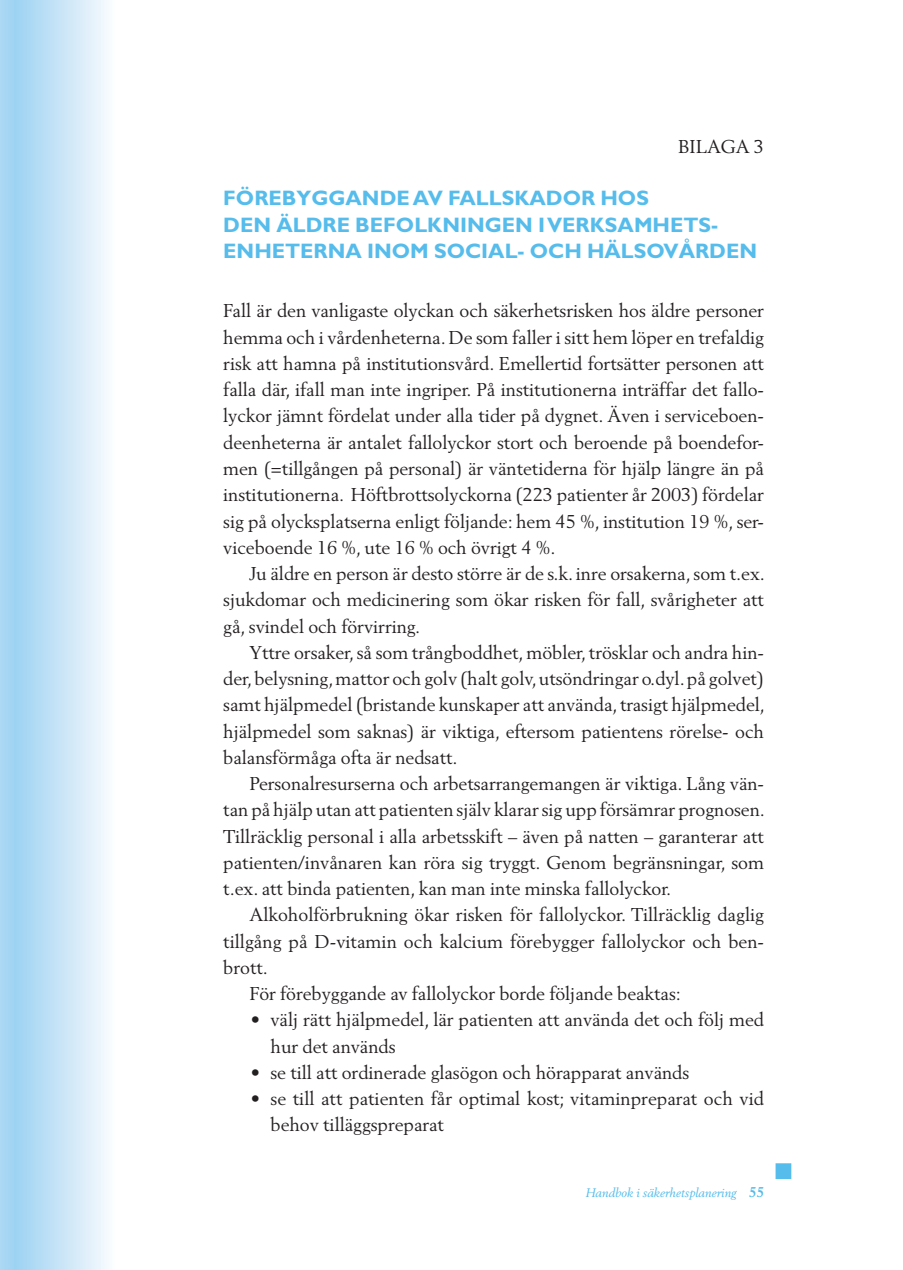
<style>
.page{position:relative;width:903px;height:1270px;background:#fff}
.page>*{position:absolute;margin:0;border:0;box-sizing:border-box;transform-origin:0 0}
.t1{font:700 21px/26.2px "Gill Sans";color:#55bceb}
.t2{font:18.38px/26.2px "Berling";letter-spacing:-.005em;color:#231f20;text-align:justify}
.t3{font:italic 12.25px "Berling";color:#55bceb}
.s1{font-weight:700;font-size:14px}
</style>
<div class="page">
<div style="left:0;top:0;width:15px;height:1270px;background:#a6d6f3"></div>
<div style="left:776px;top:1164px;width:14px;height:14px;background:#55bceb"></div>
<div style="left:775px;top:1163px;width:16px;height:16px;border:2px solid #55bceb"></div>
<div style="left:15px;top:0;width:99px;height:1270px;background:linear-gradient(to right,#9ed2f2,#fafcfe)"></div>
<p class="t2" style="left:678px;top:135px;width:87px">BILAGA 3</p>
<p class="t1" style="left:223px;top:188px;width:535px">FÖREBYGGANDE AV FALLSKADOR HOS<br>DEN ÄLDRE BEFOLKNINGEN I VERKSAMHETS-<br>ENHETERNA INOM SOCIAL- OCH HÄLSOVÅRDEN</p>
<p class="t2" style="left:223px;top:299px;width:542px">Fall är den vanligaste olyckan och säkerhetsrisken hos äldre personer hemma och i vårdenheterna. De som faller i sitt hem löper en trefaldig risk att hamna på institutionsvård. Emellertid fortsätter personen att falla där, ifall man inte ingriper. På institutionerna inträffar det fallo&shy;lyckor jämnt fördelat under alla tider på dygnet. Även i serviceboen&shy;deenheterna är antalet fallolyckor stort och beroende på boendefor&shy;men (=tillgången på personal) är väntetiderna för hjälp längre än på institutionerna. Höftbrottsolyckorna (223 patienter år 2003) fördelar sig på olycksplatserna enligt följande: hem 45 %, institution 19 %, ser&shy;viceboende 16 %, ute 16 % och övrigt 4 %.</p>
<p class="t2" style="left:223px;top:562px;width:543px;text-indent:26px">Ju äldre en person är desto större är de s.k. inre orsakerna, som t.ex. sjukdomar och medicinering som ökar risken för fall, svårigheter att gå, svindel och förvirring.</p>
<p class="t2" style="left:223px;top:640px;width:543px;text-indent:26px">Yttre orsaker, så som trångboddhet, möbler, trösklar och andra hin&shy;der, belysning, mattor och golv (halt golv, utsöndringar o.dyl. på golvet) samt hjälpmedel (bristande kunskaper att använda, trasigt hjälpmedel, hjälpmedel som saknas) är viktiga, eftersom patientens rörelse- och balansförmåga ofta är nedsatt.</p>
<p class="t2" style="left:223px;top:772px;width:543px;text-indent:26px">Personalresurserna och arbetsarrangemangen är viktiga. Lång vän&shy;tan på hjälp utan att patienten själv klarar sig upp försämrar prognosen.<br>Tillräcklig personal i alla arbetsskift – även på natten – garanterar att patienten/invånaren kan röra sig tryggt. Genom begränsningar, som t.ex. att binda patienten, kan man inte minska fallolyckor.</p>
<p class="t2" style="left:249px;top:903px;width:516px">Alkoholförbrukning ökar risken för fallolyckor. Tillräcklig daglig</p>
<p class="t2" style="left:223px;top:929px;width:542px">tillgång på D-vitamin och kalcium förebygger fallolyckor och ben-</p>
<p class="t2" style="left:223px;top:955px;width:46px">brott.</p>
<p class="t2" style="left:249px;top:982px;width:433px">För förebyggande av fallolyckor borde följande beaktas:</p>
<p class="t2" style="left:270px;top:1008px;width:495px;text-indent:-20px">• välj rätt hjälpmedel, lär patienten att använda det och följ med hur det används</p>
<p class="t2" style="left:251px;top:1060px;width:440px">• se till att ordinerade glasögon och hörapparat används</p>
<p class="t2" style="left:270px;top:1087px;width:495px;text-indent:-20px">• se till att patienten får optimal kost; vitaminpreparat och vid behov tilläggspreparat</p>
<p class="t3" style="left:586px;top:1187px;width:180px">Handbok i säkerhetsplanering <span class="s1">55</span></p>
</div>
